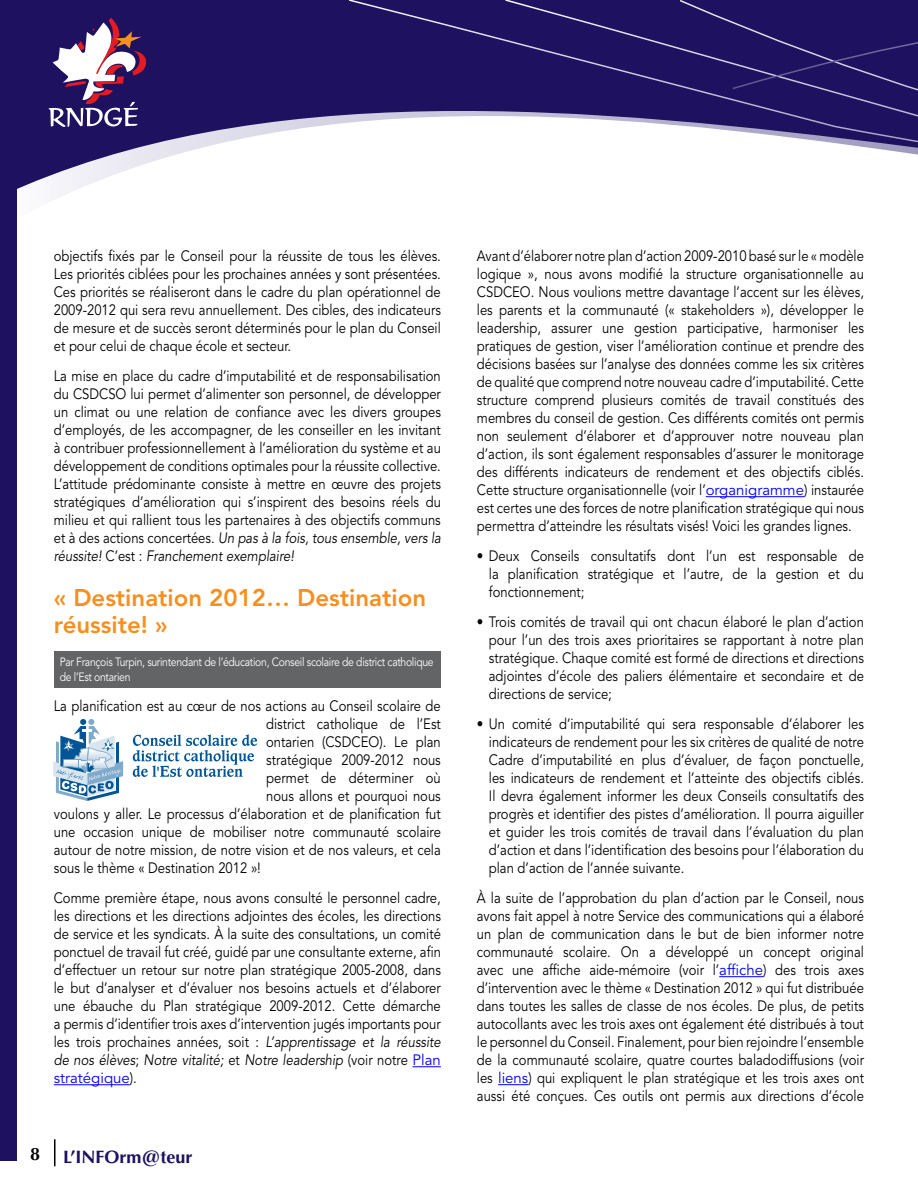
<style>
.page{position:relative;width:918px;height:1188px;background:#fff}
.page>*{position:absolute;margin:0;border:0;box-sizing:border-box;transform-origin:0 0}
.t1{font:800 24px/27px "Avenir LT Std";color:#f78f1e}
.t2{font:700 18px "Optima LT Std";color:#1d1160}
.t3{font:700 18px "Optima LT Std";color:#000}
.t4{font:15px/18px "Avenir LT Std";color:#000;text-align:justify;scale:.87 1}
.t5{font:12px/15px "Avenir LT Std";letter-spacing:-.03em;color:#fff;scale:.87 1}
.s1{font-style:italic}
.s2{color:#00f}
.s3{font-size:25.5px}
</style>
<div class="page">
<svg style="left:16px;top:0;width:331px;height:308px"></svg>
<hr style="left:54px;top:1139px;width:2px;height:27px;background:#000">
<div style="left:0;top:0;width:16px;height:1161px;background:#1d1160"></div>
<svg style="left:48px;top:16px;width:98px;height:111px"></svg>
<svg style="left:347px;top:0;width:384px;height:131px;background:#3a2f74"></svg>
<svg style="left:731px;top:0;width:187px;height:155px;background:#3a3075"></svg>
<svg style="left:413px;top:1066px;width:28px;height:1px"></svg>
<hr style="left:54px;top:1084px;width:76px;height:1px;background:#00f">
<div style="left:54px;top:651px;width:387px;height:36px;background:#636466"></div>
<hr style="left:706px;top:496px;width:98px;height:1px;background:#00f">
<hr style="left:719px;top:976px;width:44px;height:1px;background:#00f">
<hr style="left:498px;top:1084px;width:30px;height:1px;background:#00f">
<svg style="left:53px;top:719px;width:70px;height:82px"></svg>
<svg style="left:133px;top:734px;width:124px;height:43px"></svg>
<p class="t4" style="left:54px;top:247px;width:447px">objectifs fixés par le Conseil pour la réussite de tous les élèves.<br>Les priorités ciblées pour les prochaines années y sont présentées.<br>Ces priorités se réaliseront dans le cadre du plan opérationnel de 2009-2012 qui sera revu annuellement. Des cibles, des indicateurs de mesure et de succès seront déterminés pour le plan du Conseil et pour celui de chaque école et secteur.</p>
<p class="t4" style="left:54px;top:367px;width:447px">La mise en place du cadre d’imputabilité et de responsabilisation du CSDCSO lui permet d’alimenter son personnel, de développer un climat ou une relation de confiance avec les divers groupes d’employés, de les accompagner, de les conseiller en les invitant à contribuer professionnellement à l’amélioration du système et au développement de conditions optimales pour la réussite collective.<br>L’attitude prédominante consiste à mettre en œuvre des projets stratégiques d’amélioration qui s’inspirent des besoins réels du milieu et qui rallient tous les partenaires à des objectifs communs et à des actions concertées. <span class="s1">Un pas à la fois, tous ensemble, vers la réussite!</span> C’est : <span class="s1">Franchement exemplaire!</span></p>
<h1 class="t1" style="left:54px;top:584px;width:374px">« Destination 2012… Destination réussite! »</h1>
<p class="t5" style="left:60px;top:655px;width:431px">Par François Turpin, surintendant de l’éducation, Conseil scolaire de district catholique de l’Est ontarien</p>
<p class="t4" style="left:54px;top:698px;width:446px">La planification est au cœur de nos actions au Conseil scolaire de</p>
<p class="t4" style="left:266px;top:716px;width:202px">district catholique de l’Est</p>
<p class="t4" style="left:266px;top:734px;width:202px">ontarien (CSDCEO). Le plan</p>
<p class="t4" style="left:266px;top:752px;width:202px">stratégique 2009-2012 nous</p>
<p class="t4" style="left:266px;top:770px;width:202px">permet de déterminer où</p>
<p class="t4" style="left:266px;top:788px;width:202px">nous allons et pourquoi nous</p>
<p class="t4" style="left:54px;top:806px;width:446px">voulons y aller. Le processus d’élaboration et de planification fut</p>
<p class="t4" style="left:54px;top:824px;width:446px">une occasion unique de mobiliser notre communauté scolaire</p>
<p class="t4" style="left:54px;top:842px;width:446px">autour de notre mission, de notre vision et de nos valeurs, et cela</p>
<p class="t4" style="left:54px;top:860px;width:240px">sous le thème « Destination 2012 »!</p>
<p class="t4" style="left:54px;top:890px;width:447px">Comme première étape, nous avons consulté le personnel cadre, les directions et les directions adjointes des écoles, les directions de service et les syndicats. À la suite des consultations, un comité ponctuel de travail fut créé, guidé par une consultante externe, afin d’effectuer un retour sur notre plan stratégique 2005-2008, dans le but d’analyser et d’évaluer nos besoins actuels et d’élaborer une ébauche du Plan stratégique 2009-2012. Cette démarche a permis d’identifier trois axes d’intervention jugés importants pour les trois prochaines années, soit : <span class="s1">L’apprentissage et la réussite de nos élèves</span>; <span class="s1">Notre vitalité;</span> et <span class="s1">Notre leadership</span> (voir notre <span class="s2">Plan stratégique</span>).</p>
<p class="t3" style="left:30px;top:1143px;width:12px">8</p>
<p class="t2" style="left:63px;top:1146px;width:131px">L’inform<span class="s3">@</span>teur</p>
<p class="t4" style="left:477px;top:247px;width:446px">Avant d’élaborer notre plan d’action 2009-2010 basé sur le « modèle logique », nous avons modifié la structure organisationnelle au CSDCEO. Nous voulions mettre davantage l’accent sur les élèves, les parents et la communauté (« stakeholders »), développer le leadership, assurer une gestion participative, harmoniser les pratiques de gestion, viser l’amélioration continue et prendre des décisions basées sur l’analyse des données comme les six critères de qualité que comprend notre nouveau cadre d’imputabilité. Cette structure comprend plusieurs comités de travail constitués des membres du conseil de gestion. Ces différents comités ont permis non seulement d’élaborer et d’approuver notre nouveau plan d’action, ils sont également responsables d’assurer le monitorage des différents indicateurs de rendement et des objectifs ciblés.<br>Cette structure organisationnelle (voir l’<span class="s2">organigramme</span>) instaurée est certes une des forces de notre planification stratégique qui nous permettra d’atteindre les résultats visés! Voici les grandes lignes.</p>
<p class="t4" style="left:489px;top:547px;width:433px;text-indent:-12px">• Deux Conseils consultatifs dont l’un est responsable de la planification stratégique et l’autre, de la gestion et du fonctionnement;</p>
<p class="t4" style="left:489px;top:613px;width:433px;text-indent:-12px">• Trois comités de travail qui ont chacun élaboré le plan d’action pour l’un des trois axes prioritaires se rapportant à notre plan stratégique. Chaque comité est formé de directions et directions adjointes d’école des paliers élémentaire et secondaire et de directions de service;</p>
<p class="t4" style="left:489px;top:715px;width:433px;text-indent:-12px">• Un comité d’imputabilité qui sera responsable d’élaborer les indicateurs de rendement pour les six critères de qualité de notre Cadre d’imputabilité en plus d’évaluer, de façon ponctuelle, les indicateurs de rendement et l’atteinte des objectifs ciblés.<br>Il devra également informer les deux Conseils consultatifs des progrès et identifier des pistes d’amélioration. Il pourra aiguiller et guider les trois comités de travail dans l’évaluation du plan d’action et dans l’identification des besoins pour l’élaboration du plan d’action de l’année suivante.</p>
<p class="t4" style="left:477px;top:889px;width:447px">À la suite de l’approbation du plan d’action par le Conseil, nous avons fait appel à notre Service des communications qui a élaboré un plan de communication dans le but de bien informer notre communauté scolaire. On a développé un concept original avec une affiche aide-mémoire (voir l’<span class="s2">affiche</span>) des trois axes d’intervention avec le thème « Destination 2012 » qui fut distribuée dans toutes les salles de classe de nos écoles. De plus, de petits autocollants avec les trois axes ont également été distribués à tout le personnel du Conseil. Finalement, pour bien rejoindre l’ensemble de la communauté scolaire, quatre courtes baladodiffusions (voir les <span class="s2">liens</span>) qui expliquent le plan stratégique et les trois axes ont aussi été conçues. Ces outils ont permis aux directions d’école</p>
</div>
